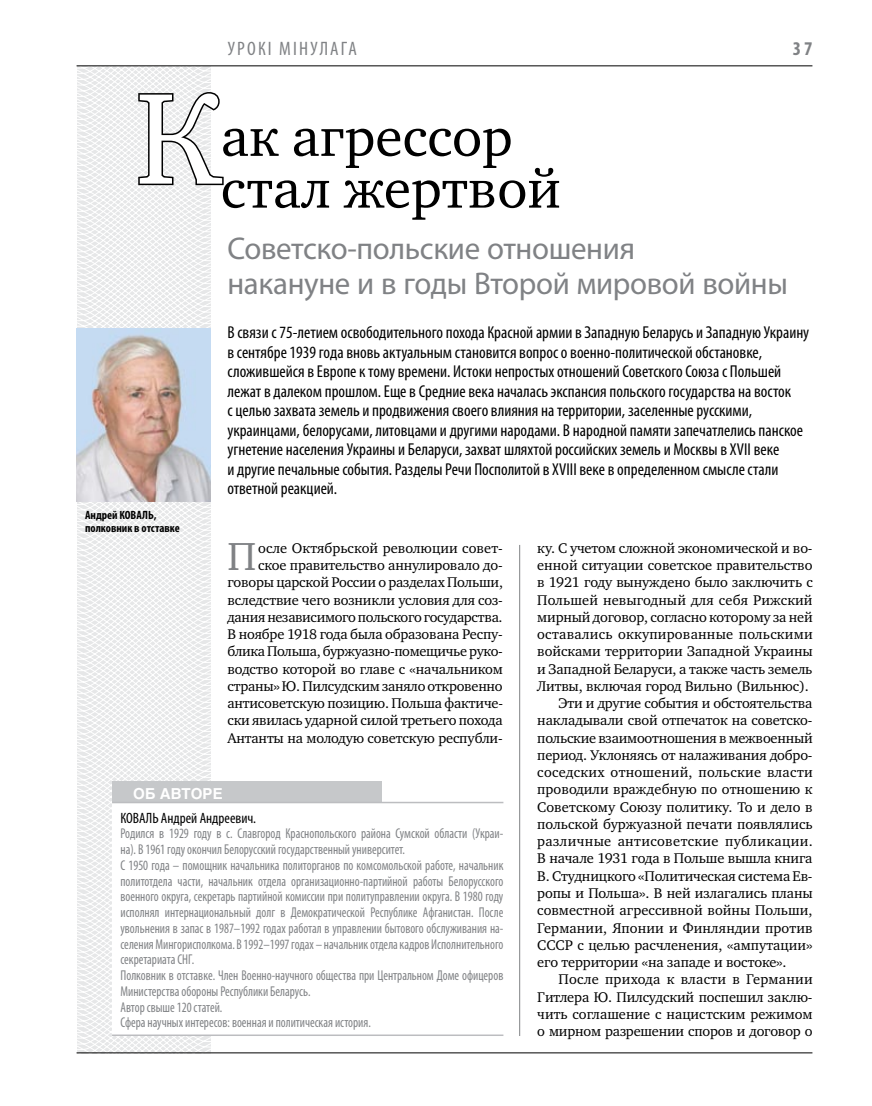
<style>
.page{position:relative;width:872px;height:1106px;background:#fff}
.page>*{position:absolute;margin:0;border:0;box-sizing:border-box;transform-origin:0 0}
.t1{font:132.6px "Charter C";color:#fff}
.t2{font:55.5px/51.8px "Charter C";color:#000}
.t3{font:40.05px "Charter C";color:#808285}
.t4{font:31.5px/34.5px "Myriad Pro";letter-spacing:-.01em;color:#808285}
.t5{font:condensed 19.5px "Myriad Pro";color:#808285}
.t6{font:700 condensed 19.5px "Myriad Pro";color:#808285}
.t7{font:condensed 17.25px/19.5px "Myriad Pro";color:#000}
.t8{font:condensed 15px "Myriad Pro";color:#000}
.t9{font:700 15px "Helios";color:#fff}
.t10{font:14.4px/17.2px "Charter C";letter-spacing:-.01em;color:#000;text-align:right}
.t11{font:14.4px "Charter C";letter-spacing:.015em;color:#000}
.t12{font:14.4px "Charter C";letter-spacing:.02em;color:#000}
.t13{font:14.4px "Charter C";letter-spacing:.025em;color:#000}
.t14{font:14.4px "Charter C";letter-spacing:.01em;color:#000}
.t15{font:condensed 14.25px/15.8px "Myriad Pro";color:#808285;scale:.9 1}
.t16{font:700 condensed 12px/13.5px "Myriad Pro";color:#000}
</style>
<div class="page">
<hr style="left:519px;top:545px;width:1px;height:491px;background:#808285">
<svg style="left:76px;top:65px;width:192px;height:989px"></svg>
<svg style="left:137px;top:91px;width:88px;height:96px"></svg>
<div style="left:112px;top:781px;width:269px;height:23px;background:#c6c8ca"></div>
<div style="left:112px;top:802px;width:391px;height:233px;background:#fff"></div>
<hr style="left:112px;top:801px;width:391px;height:2px;background:#bcbdc0">
<hr style="left:112px;top:1034px;width:391px;height:2px;background:#bcbdc0">
<img style="left:77px;top:328px;width:133px;height:173px">
<hr style="left:77px;top:65px;width:735px;height:1px;background:#000">
<hr style="left:77px;top:1052px;width:735px;height:1px;background:#000">
<h3 class="t5" style="left:228px;top:37px;width:11px">урок</h3>
<h3 class="t5" style="left:268px;top:37px;width:42px">і мінулага</h3>
<h3 class="t6" style="left:793px;top:37px;width:21px">37</h3>
<h1 class="t1" style="left:135px;top:65px;width:87px">К</h1>
<h2 class="t2" style="left:221px;top:112px;width:341px">ак агрессор стал жертвой</h2>
<h3 class="t4" style="left:227px;top:231px;width:562px">Советско-польские отношения<br>накануне и в годы Второй мировой войны</h3>
<p class="t7" style="left:227px;top:323px;width:583px">В связи с 75-летием освободительного похода Красной армии в Западную Беларусь и Западную Украину в сентябре 1939 года вновь актуальным становится вопрос о военно-политической обстановке, сложившейся в Европе к тому времени. Истоки непростых отношений Советского Союза с Польшей лежат в далеком прошлом. Еще в Средние века началась экспансия польского государства на восток<br>с целью захвата земель и продвижения своего влияния на территории, заселенные русскими, украинцами, белорусами, литовцами и другими народами. В народной памяти запечатлелись панское угнетение населения Украины и Беларуси, захват шляхтой российских земель и Москвы в XVII веке<br>и другие печальные события. Разделы Речи Посполитой в XVIII веке в определенном смысле стали ответной реакцией.</p>
<p class="t16" style="left:85px;top:507px;width:96px">Андрей КОВАЛЬ, полковник в отставке</p>
<p class="t10" style="left:227px;top:539px;width:277px">осле Октябрьской революции совет&shy;ское правительство аннулировало до&shy;говоры царской России о разделах Польши, вследствие чего возникли условия для соз&shy;дания независимого польского государства.<br>В ноябре 1918 года была образована Респу&shy;блика Польша, буржуазно-помещичье руко&shy;водство которой во главе с «начальником страны» Ю. Пилсудским заняло откровенно антисоветскую позицию. Польша фактиче&shy;ски явилась ударной силой третьего похода Антанты на молодую советскую республи-</p>
<p class="t10" style="left:537px;top:539px;width:277px">ку. С учетом сложной экономической и во-</p>
<h3 class="t3" style="left:227px;top:534px;width:30px">П</h3>
<p class="t10" style="left:537px;top:556px;width:277px">енной ситуации советское правительство</p>
<p class="t10" style="left:537px;top:574px;width:277px">в 1921 году вынуждено было заключить с</p>
<p class="t10" style="left:537px;top:591px;width:277px">Польшей невыгодный для себя Рижский</p>
<p class="t10" style="left:537px;top:608px;width:277px">мирный договор, согласно которому за ней</p>
<p class="t11" style="left:537px;top:626px;width:277px">оставались оккупированные польскими</p>
<p class="t10" style="left:537px;top:643px;width:277px">войсками территории Западной Украины</p>
<p class="t10" style="left:537px;top:660px;width:277px">и Западной Беларуси, а также часть земель</p>
<p class="t10" style="left:537px;top:677px;width:273px">Литвы, включая город Вильно (Вильнюс).</p>
<p class="t10" style="left:558px;top:694px;width:255px">Эти и другие события и обстоятельства</p>
<p class="t10" style="left:537px;top:712px;width:277px">накладывали свой отпечаток на советско-</p>
<p class="t10" style="left:537px;top:729px;width:277px">польские взаимоотношения в межвоенный</p>
<p class="t10" style="left:537px;top:746px;width:277px">период. Уклоняясь от налаживания добро-</p>
<p class="t12" style="left:537px;top:764px;width:277px">соседских отношений, польские власти</p>
<p class="t10" style="left:537px;top:781px;width:277px">проводили враждебную по отношению к</p>
<p class="t10" style="left:537px;top:798px;width:277px">Советскому Союзу политику. То и дело в</p>
<p class="t10" style="left:537px;top:815px;width:277px">польской буржуазной печати появлялись</p>
<p class="t13" style="left:537px;top:833px;width:277px">различные антисоветские публикации.</p>
<p class="t10" style="left:537px;top:850px;width:277px">В начале 1931 года в Польше вышла книга</p>
<p class="t10" style="left:537px;top:867px;width:277px">В. Студницкого «Политическая система Ев-</p>
<p class="t10" style="left:537px;top:884px;width:277px">ропы и Польша». В ней излагались планы</p>
<p class="t10" style="left:537px;top:901px;width:277px">совместной агрессивной войны Польши,</p>
<p class="t14" style="left:537px;top:919px;width:277px">Германии, Японии и Финляндии против</p>
<p class="t10" style="left:537px;top:936px;width:277px">СССР с целью расчленения, «ампутации»</p>
<p class="t10" style="left:537px;top:953px;width:251px">его территории «на западе и востоке».</p>
<p class="t11" style="left:558px;top:971px;width:256px">После прихода к власти в Германии</p>
<p class="t10" style="left:537px;top:988px;width:277px">Гитлера Ю. Пилсудский поспешил заклю-</p>
<p class="t10" style="left:537px;top:1005px;width:277px">чить соглашение с нацистским режимом</p>
<p class="t10" style="left:537px;top:1022px;width:277px">о мирном разрешении споров и договор о</p>
<p class="t9" style="left:133px;top:785px;width:91px">об авторе</p>
<p class="t8" style="left:120px;top:808px;width:137px">КОВАЛЬ Андрей Андреевич.</p>
<p class="t15" style="left:120px;top:825px;width:427px">Родился в 1929 году в с. Славгород Краснопольского района Сумской области (Украи&shy;на). В 1961 году окончил Белорусский государственный университет.<br>С 1950 года – помощник начальника политорганов по комсомольской работе, начальник политотдела части, начальник отдела организационно-партийной работы Белорусского военного округа, секретарь партийной комиссии при политуправлении округа. В 1980 году исполнял интернациональный долг в Демократической Республике Афганистан. После увольнения в запас в 1987–1992 годах работал в управлении бытового обслуживания на&shy;селения Мингорисполкома. В 1992–1997 годах – начальник отдела кадров Исполнительного секретариата СНГ.<br>Полковник в отставке. Член Военно-научного общества при Центральном Доме офицеров Министерства обороны Республики Беларусь.<br>Автор свыше 120 статей.<br>Сфера научных интересов: военная и политическая история.</p>
</div>
